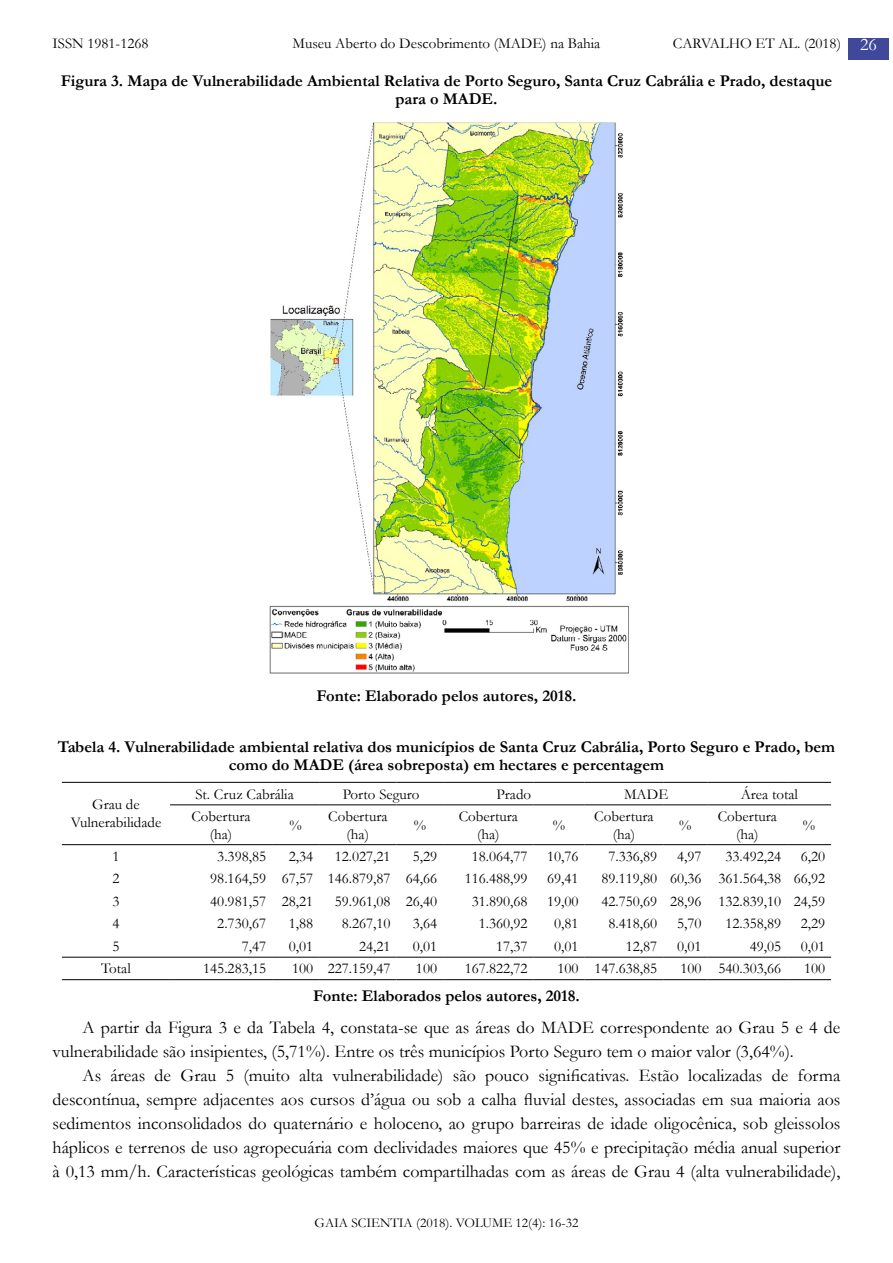
<style>
.page{position:relative;width:893px;height:1263px;background:#fff}
.page>*{position:absolute;margin:0;border:0;box-sizing:border-box;transform-origin:0 0}
.t1{font:18px/24px "Garamond";color:#000}
.t2{font:700 16.5px/18px "Garamond";color:#000;text-align:center}
.t3{font:15px/18px "Garamond";color:#000;text-align:center}
.t4{font:13.5px "Garamond";color:#000}
.s1{font-size:18px;color:#fff}
</style>
<div class="page">
<div style="left:848px;top:39px;width:41px;height:21px;background:#404999"></div>
<img style="left:269px;top:122px;width:360px;height:552px">
<hr style="left:62px;top:782px;width:108px;height:1px;background:#000">
<hr style="left:62px;top:844px;width:108px;height:1px;background:#000">
<hr style="left:170px;top:782px;width:102px;height:1px;background:#000">
<hr style="left:272px;top:782px;width:47px;height:1px;background:#000">
<hr style="left:319px;top:782px;width:78px;height:1px;background:#000">
<hr style="left:397px;top:782px;width:46px;height:1px;background:#000">
<hr style="left:443px;top:782px;width:91px;height:1px;background:#000">
<hr style="left:534px;top:782px;width:51px;height:1px;background:#000">
<hr style="left:585px;top:782px;width:78px;height:1px;background:#000">
<hr style="left:663px;top:782px;width:45px;height:1px;background:#000">
<hr style="left:708px;top:782px;width:79px;height:1px;background:#000">
<hr style="left:787px;top:782px;width:44px;height:1px;background:#000">
<hr style="left:170px;top:804px;width:102px;height:1px;background:#000">
<hr style="left:272px;top:804px;width:47px;height:1px;background:#000">
<hr style="left:319px;top:804px;width:78px;height:1px;background:#000">
<hr style="left:397px;top:804px;width:46px;height:1px;background:#000">
<hr style="left:443px;top:804px;width:91px;height:1px;background:#000">
<hr style="left:534px;top:804px;width:51px;height:1px;background:#000">
<hr style="left:585px;top:804px;width:78px;height:1px;background:#000">
<hr style="left:663px;top:804px;width:45px;height:1px;background:#000">
<hr style="left:708px;top:804px;width:79px;height:1px;background:#000">
<hr style="left:787px;top:804px;width:44px;height:1px;background:#000">
<hr style="left:170px;top:844px;width:102px;height:1px;background:#000">
<hr style="left:272px;top:844px;width:47px;height:1px;background:#000">
<hr style="left:319px;top:844px;width:78px;height:1px;background:#000">
<hr style="left:397px;top:844px;width:46px;height:1px;background:#000">
<hr style="left:443px;top:844px;width:91px;height:1px;background:#000">
<hr style="left:534px;top:844px;width:51px;height:1px;background:#000">
<hr style="left:585px;top:844px;width:78px;height:1px;background:#000">
<hr style="left:663px;top:844px;width:45px;height:1px;background:#000">
<hr style="left:708px;top:844px;width:79px;height:1px;background:#000">
<hr style="left:787px;top:844px;width:44px;height:1px;background:#000">
<hr style="left:62px;top:957px;width:108px;height:1px;background:#000">
<hr style="left:170px;top:957px;width:102px;height:1px;background:#000">
<hr style="left:272px;top:957px;width:47px;height:1px;background:#000">
<hr style="left:319px;top:957px;width:78px;height:1px;background:#000">
<hr style="left:397px;top:957px;width:46px;height:1px;background:#000">
<hr style="left:443px;top:957px;width:91px;height:1px;background:#000">
<hr style="left:534px;top:957px;width:51px;height:1px;background:#000">
<hr style="left:585px;top:957px;width:78px;height:1px;background:#000">
<hr style="left:663px;top:957px;width:45px;height:1px;background:#000">
<hr style="left:708px;top:957px;width:79px;height:1px;background:#000">
<hr style="left:787px;top:957px;width:44px;height:1px;background:#000">
<hr style="left:62px;top:979px;width:108px;height:1px;background:#000">
<hr style="left:170px;top:979px;width:102px;height:1px;background:#000">
<hr style="left:272px;top:979px;width:47px;height:1px;background:#000">
<hr style="left:319px;top:979px;width:78px;height:1px;background:#000">
<hr style="left:397px;top:979px;width:46px;height:1px;background:#000">
<hr style="left:443px;top:979px;width:91px;height:1px;background:#000">
<hr style="left:534px;top:979px;width:51px;height:1px;background:#000">
<hr style="left:585px;top:979px;width:78px;height:1px;background:#000">
<hr style="left:663px;top:979px;width:45px;height:1px;background:#000">
<hr style="left:708px;top:979px;width:79px;height:1px;background:#000">
<hr style="left:787px;top:979px;width:44px;height:1px;background:#000">
<p class="t3" style="left:293px;top:34px;width:309px">Museu Aberto do Descobrimento (MADE) na Bahia</p>
<p class="t2" style="left:61px;top:72px;width:773px">Figura 3. Mapa de Vulnerabilidade Ambiental Relativa de Porto Seguro, Santa Cruz Cabrália e Prado, destaque para o MADE.</p>
<p class="t3" style="left:52px;top:34px;width:97px">ISSN 1981-1268</p>
<p class="t3" style="left:673px;top:34px;width:206px">CARVALHO ET AL. (2018) <span class="s1">26</span></p>
<p class="t2" style="left:317px;top:687px;width:261px">Fonte: Elaborado pelos autores, 2018.</p>
<p class="t2" style="left:58px;top:738px;width:779px">Tabela 4. Vulnerabilidade ambiental relativa dos municípios de Santa Cruz Cabrália, Porto Seguro e Prado, bem como do MADE (área sobreposta) em hectares e percentagem</p>
<p class="t3" style="left:71px;top:795px;width:92px">Grau de<br>Vulnerabilidade</p>
<p class="t3" style="left:195px;top:784px;width:100px">St. Cruz Cabrália</p>
<p class="t3" style="left:343px;top:784px;width:78px">Porto Seguro</p>
<p class="t3" style="left:496px;top:784px;width:36px">Prado</p>
<p class="t3" style="left:624px;top:784px;width:46px">MADE</p>
<p class="t3" style="left:741px;top:784px;width:59px">Área total</p>
<p class="t3" style="left:191px;top:806px;width:61px">Cobertura (ha)</p>
<p class="t3" style="left:289px;top:815px;width:14px">%</p>
<p class="t3" style="left:328px;top:806px;width:61px">Cobertura (ha)</p>
<p class="t3" style="left:414px;top:815px;width:14px">%</p>
<p class="t3" style="left:459px;top:806px;width:61px">Cobertura (ha)</p>
<p class="t3" style="left:553px;top:815px;width:14px">%</p>
<p class="t3" style="left:594px;top:806px;width:61px">Cobertura (ha)</p>
<p class="t3" style="left:679px;top:815px;width:14px">%</p>
<p class="t3" style="left:718px;top:806px;width:61px">Cobertura (ha)</p>
<p class="t3" style="left:803px;top:815px;width:14px">%</p>
<p class="t3" style="left:112px;top:847px;width:9px">1</p>
<p class="t3" style="left:217px;top:847px;width:50px">3.398,85</p>
<p class="t3" style="left:289px;top:847px;width:26px">2,34</p>
<p class="t3" style="left:335px;top:847px;width:57px">12.027,21</p>
<p class="t3" style="left:413px;top:847px;width:26px">5,29</p>
<p class="t3" style="left:472px;top:847px;width:57px">18.064,77</p>
<p class="t3" style="left:547px;top:847px;width:33px">10,76</p>
<p class="t3" style="left:608px;top:847px;width:50px">7.336,89</p>
<p class="t3" style="left:677px;top:847px;width:26px">4,97</p>
<p class="t3" style="left:725px;top:847px;width:57px">33.492,24</p>
<p class="t3" style="left:801px;top:847px;width:26px">6,20</p>
<p class="t3" style="left:112px;top:869px;width:9px">2</p>
<p class="t3" style="left:210px;top:869px;width:228px">98.164,59 67,57 146.879,87 64,66</p>
<p class="t3" style="left:465px;top:869px;width:64px">116.488,99</p>
<p class="t3" style="left:547px;top:869px;width:33px">69,41</p>
<p class="t3" style="left:601px;top:869px;width:225px">89.119,80 60,36 361.564,38 66,92</p>
<p class="t3" style="left:112px;top:892px;width:9px">3</p>
<p class="t3" style="left:210px;top:892px;width:104px">40.981,57 28,21</p>
<p class="t3" style="left:335px;top:892px;width:104px">59.961,08 26,40</p>
<p class="t3" style="left:472px;top:892px;width:57px">31.890,68</p>
<p class="t3" style="left:547px;top:892px;width:33px">19,00</p>
<p class="t3" style="left:601px;top:892px;width:225px">42.750,69 28,96 132.839,10 24,59</p>
<p class="t3" style="left:112px;top:914px;width:9px">4</p>
<p class="t3" style="left:217px;top:914px;width:50px">2.730,67</p>
<p class="t3" style="left:289px;top:914px;width:26px">1,88</p>
<p class="t3" style="left:342px;top:914px;width:50px">8.267,10</p>
<p class="t3" style="left:413px;top:914px;width:26px">3,64</p>
<p class="t3" style="left:479px;top:914px;width:50px">1.360,92</p>
<p class="t3" style="left:554px;top:914px;width:26px">0,81</p>
<p class="t3" style="left:608px;top:914px;width:50px">8.418,60</p>
<p class="t3" style="left:677px;top:914px;width:26px">5,70</p>
<p class="t3" style="left:725px;top:914px;width:57px">12.358,89</p>
<p class="t3" style="left:801px;top:914px;width:26px">2,29</p>
<p class="t3" style="left:112px;top:937px;width:9px">5</p>
<p class="t3" style="left:242px;top:937px;width:26px">7,47</p>
<p class="t3" style="left:289px;top:937px;width:26px">0,01</p>
<p class="t3" style="left:359px;top:937px;width:33px">24,21</p>
<p class="t3" style="left:413px;top:937px;width:26px">0,01</p>
<p class="t3" style="left:496px;top:937px;width:33px">17,37</p>
<p class="t3" style="left:554px;top:937px;width:26px">0,01</p>
<p class="t3" style="left:626px;top:937px;width:33px">12,87</p>
<p class="t3" style="left:677px;top:937px;width:26px">0,01</p>
<p class="t3" style="left:750px;top:937px;width:33px">49,05</p>
<p class="t3" style="left:801px;top:937px;width:26px">0,01</p>
<p class="t3" style="left:101px;top:959px;width:31px">Total</p>
<p class="t3" style="left:203px;top:959px;width:64px">145.283,15</p>
<p class="t3" style="left:292px;top:959px;width:100px">100 227.159,47</p>
<p class="t3" style="left:416px;top:959px;width:23px">100</p>
<p class="t3" style="left:465px;top:959px;width:64px">167.822,72</p>
<p class="t3" style="left:557px;top:959px;width:101px">100 147.638,85</p>
<p class="t3" style="left:680px;top:959px;width:102px">100 540.303,66</p>
<p class="t3" style="left:804px;top:959px;width:23px">100</p>
<p class="t2" style="left:313px;top:987px;width:268px">Fonte: Elaborados pelos autores, 2018.</p>
<p class="t1" style="left:52px;top:1014px;width:789px;text-indent:30px">A partir da Figura 3 e da Tabela 4, constata-se que as áreas do MADE correspondente ao Grau 5 e 4 de vulnerabilidade são insipientes, (5,71%). Entre os três municípios Porto Seguro tem o maior valor (3,64%).</p>
<p class="t1" style="left:52px;top:1062px;width:789px;text-align:justify;text-indent:30px">As áreas de Grau 5 (muito alta vulnerabilidade) são pouco significativas. Estão localizadas de forma descontínua, sempre adjacentes aos cursos d’água ou sob a calha fluvial destes, associadas em sua maioria aos sedimentos inconsolidados do quaternário e holoceno, ao grupo barreiras de idade oligocênica, sob gleissolos háplicos e terrenos de uso agropecuária com declividades maiores que 45% e precipitação média anual superior à 0,13 mm/h. Características geológicas também compartilhadas com as áreas de Grau 4 (alta vulnerabilidade),</p>
<p class="t4" style="left:315px;top:1213px;width:265px">GAIA SCIENTIA (2018). VOLUME 12(4): 16-32</p>
</div>
